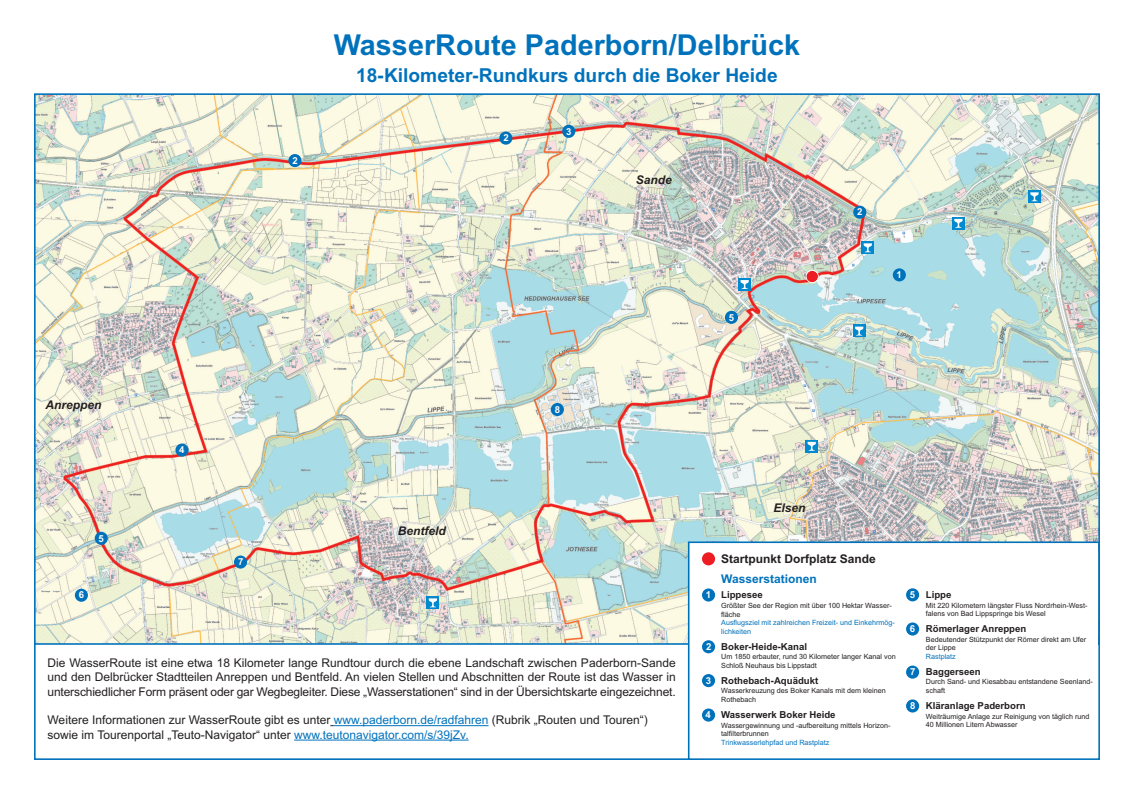
<style>
.page{position:relative;width:1134px;height:794px;background:#fff}
.page>*{position:absolute;margin:0;border:0;box-sizing:border-box;transform-origin:0 0}
.t1{font:700 28.8px "Arial";color:#0072bc}
.t2{font:700 19.2px "Arial";color:#0072bc}
.t3{font:12px/14.4px "Arial";color:#231f20;text-align:justify}
.t4{font:italic 700 12px "Arial";color:#231f20}
.t5{font:700 12px "Arial";color:#231f20}
.t6{font:700 12px "Arial";color:#0072bc}
.t7{font:700 9.6px "Arial";color:#231f20}
.t8{font:700 9.6px "Arial";color:#fff}
.t9{font:7.2px/8.6px "Arial";color:#231f20}
.t10{font:7.2px/8.6px "Arial";color:#0072ba}
.t11{font:7.2px "Arial";color:#0072bc}
.s1{color:#0072bc}
</style>
<div class="page">
<div style="left:34px;top:619px;width:670px;height:141px;border:2px solid #0072bc"></div>
<img style="left:37px;top:96px;width:1060px;height:546px">
<hr style="left:334px;top:725px;width:154px;height:1px;background:#0072bc">
<hr style="left:294px;top:739px;width:175px;height:1px;background:#0072bc">
<div style="left:689px;top:543px;width:409px;height:215px;background:#fff"></div>
<div style="left:688px;top:541px;width:412px;height:219px;border:2px solid #0072bc"></div>
<div style="left:702px;top:708px;width:13px;height:13px;background:#0072bc;border-radius:50%"></div>
<div style="left:702px;top:674px;width:13px;height:13px;background:#0072bc;border-radius:50%"></div>
<div style="left:702px;top:640px;width:13px;height:13px;background:#0072bc;border-radius:50%"></div>
<div style="left:702px;top:588px;width:13px;height:13px;background:#0072bc;border-radius:50%"></div>
<div style="left:175px;top:443px;width:14px;height:13px;background:#0072bc;border-radius:50%"></div>
<div style="left:562px;top:125px;width:13px;height:13px;background:#0072bc;border-radius:50%"></div>
<div style="left:853px;top:206px;width:13px;height:13px;background:#0072bc;border-radius:50%"></div>
<div style="left:499px;top:132px;width:13px;height:13px;background:#0072bc;border-radius:50%"></div>
<div style="left:288px;top:154px;width:13px;height:13px;background:#0072bc;border-radius:50%"></div>
<div style="left:893px;top:268px;width:13px;height:13px;background:#0072bc;border-radius:50%"></div>
<div style="left:906px;top:699px;width:13px;height:13px;background:#0072bc;border-radius:50%"></div>
<div style="left:551px;top:403px;width:13px;height:13px;background:#0072bc;border-radius:50%"></div>
<div style="left:906px;top:665px;width:13px;height:13px;background:#0072bc;border-radius:50%"></div>
<div style="left:234px;top:555px;width:13px;height:13px;background:#0072bc;border-radius:50%"></div>
<div style="left:906px;top:622px;width:13px;height:13px;background:#0072bc;border-radius:50%"></div>
<div style="left:75px;top:588px;width:13px;height:14px;background:#0072bc;border-radius:50%"></div>
<div style="left:906px;top:588px;width:13px;height:13px;background:#0072bc;border-radius:50%"></div>
<div style="left:725px;top:311px;width:13px;height:13px;background:#0072bc;border-radius:50%"></div>
<div style="left:95px;top:532px;width:13px;height:13px;background:#0072bc;border-radius:50%"></div>
<div style="left:702px;top:552px;width:13px;height:13px;background:#ee1d23;border-radius:50%"></div>
<svg style="left:806px;top:270px;width:13px;height:13px"></svg>
<svg style="left:806px;top:440px;width:12px;height:12px"></svg>
<svg style="left:807px;top:442px;width:9px;height:9px"></svg>
<svg style="left:853px;top:325px;width:12px;height:12px"></svg>
<svg style="left:855px;top:327px;width:8px;height:8px"></svg>
<svg style="left:862px;top:242px;width:12px;height:12px"></svg>
<svg style="left:864px;top:243px;width:8px;height:9px"></svg>
<svg style="left:427px;top:597px;width:12px;height:12px"></svg>
<svg style="left:429px;top:598px;width:8px;height:9px"></svg>
<svg style="left:952px;top:217px;width:12px;height:12px"></svg>
<svg style="left:954px;top:219px;width:8px;height:9px"></svg>
<svg style="left:1028px;top:191px;width:12px;height:12px"></svg>
<svg style="left:1030px;top:192px;width:9px;height:9px"></svg>
<div style="left:738px;top:278px;width:12px;height:12px;background:#0089cf"></div>
<svg style="left:740px;top:280px;width:9px;height:9px"></svg>
<p class="t8" style="left:292px;top:155px;width:7px">2</p>
<h1 class="t1" style="left:334px;top:28px;width:468px">WasserRoute Paderborn/Delbrück</h1>
<h2 class="t2" style="left:356px;top:64px;width:423px">18-Kilometer-Rundkurs durch die Boker Heide</h2>
<p class="t8" style="left:503px;top:132px;width:7px">2</p>
<p class="t8" style="left:566px;top:126px;width:7px">3</p>
<p class="t4" style="left:636px;top:173px;width:38px">Sande</p>
<p class="t8" style="left:729px;top:311px;width:7px">5</p>
<p class="t8" style="left:857px;top:206px;width:7px">2</p>
<p class="t8" style="left:896px;top:269px;width:7px">1</p>
<p class="t4" style="left:45px;top:398px;width:58px">Anreppen</p>
<p class="t8" style="left:179px;top:444px;width:7px">4</p>
<p class="t8" style="left:555px;top:404px;width:7px">8</p>
<p class="t8" style="left:99px;top:532px;width:7px">5</p>
<p class="t4" style="left:398px;top:524px;width:50px">Bentfeld</p>
<p class="t4" style="left:773px;top:501px;width:34px">Elsen</p>
<p class="t5" style="left:721px;top:552px;width:156px">Startpunkt Dorfplatz Sande</p>
<p class="t6" style="left:721px;top:571px;width:97px">Wasserstationen</p>
<p class="t7" style="left:721px;top:589px;width:43px">Lippesee</p>
<p class="t9" style="left:721px;top:601px;width:172px">Größter See der Region mit über 100 Hektar Wasser&shy;fläche</p>
<p class="t10" style="left:721px;top:618px;width:175px">Ausflugsziel mit zahlreichen Freizeit- und Einkehrmög&shy;lichkeiten</p>
<p class="t7" style="left:721px;top:640px;width:87px">Boker-Heide-Kanal</p>
<p class="t9" style="left:721px;top:652px;width:176px">Um 1850 erbauter, rund 30 Kilometer langer Kanal von<br>Schloß Neuhaus bis Lippstadt</p>
<p class="t7" style="left:721px;top:674px;width:99px">Rothebach-Aquädukt</p>
<p class="t9" style="left:721px;top:686px;width:166px">Wasserkreuzung des Boker Kanals mit dem kleinen<br>Rothebach</p>
<p class="t7" style="left:721px;top:709px;width:116px">Wasserwerk Boker Heide</p>
<p class="t9" style="left:721px;top:720px;width:171px">Wassergewinnung und -aufbereitung mittels Horizon&shy;talfilterbrunnen</p>
<p class="t11" style="left:721px;top:738px;width:110px">Trinkwasserlehpfad und Rastplatz</p>
<p class="t8" style="left:238px;top:556px;width:7px">7</p>
<p class="t8" style="left:79px;top:589px;width:7px">6</p>
<p class="t8" style="left:910px;top:589px;width:7px">5</p>
<p class="t8" style="left:706px;top:589px;width:7px">1</p>
<p class="t8" style="left:910px;top:623px;width:7px">6</p>
<p class="t8" style="left:706px;top:641px;width:7px">2</p>
<p class="t3" style="left:48px;top:655px;width:630px">Die WasserRoute ist eine etwa 18 Kilometer lange Rundtour durch die ebene Landschaft zwischen Paderborn-Sande und den Delbrücker Stadtteilen Anreppen und Bentfeld. An vielen Stellen und Abschnitten der Route ist das Wasser in unterschiedlicher Form präsent oder gar Wegbegleiter. Diese „Wasserstationen“ sind in der Übersichtskarte eingezeichnet.</p>
<p class="t3" style="left:48px;top:713px;width:602px">Weitere Informationen zur WasserRoute gibt es unter <span class="s1">www.paderborn.de/radfahren</span> (Rubrik „Routen und Touren“) sowie im Tourenportal „Teuto-Navigator“ unter <span class="s1">www.teutonavigator.com/s/39jZv.</span></p>
<p class="t8" style="left:910px;top:666px;width:7px">7</p>
<p class="t8" style="left:706px;top:675px;width:7px">3</p>
<p class="t8" style="left:910px;top:700px;width:7px">8</p>
<p class="t8" style="left:705px;top:709px;width:7px">4</p>
<p class="t7" style="left:926px;top:589px;width:27px">Lippe</p>
<p class="t9" style="left:926px;top:601px;width:163px">Mit 220 Kilometern längster Fluss Nordrhein-West&shy;falens von Bad Lippspringe bis Wesel</p>
<p class="t7" style="left:926px;top:623px;width:102px">Römerlager Anreppen</p>
<p class="t9" style="left:926px;top:635px;width:162px">Bedeutender Stützpunkt der Römer direkt am Ufer der Lippe</p>
<p class="t10" style="left:926px;top:652px;width:32px">Rastplatz</p>
<p class="t7" style="left:926px;top:666px;width:56px">Baggerseen</p>
<p class="t9" style="left:926px;top:677px;width:168px">Durch Sand- und Kiesabbau entstandene Seenland&shy;schaft</p>
<p class="t7" style="left:926px;top:700px;width:101px">Kläranlage Paderborn</p>
<p class="t9" style="left:926px;top:711px;width:165px">Weiträumige Anlage zur Reinigung von täglich rund<br>40 Millionen Litern Abwasser</p>
</div>
